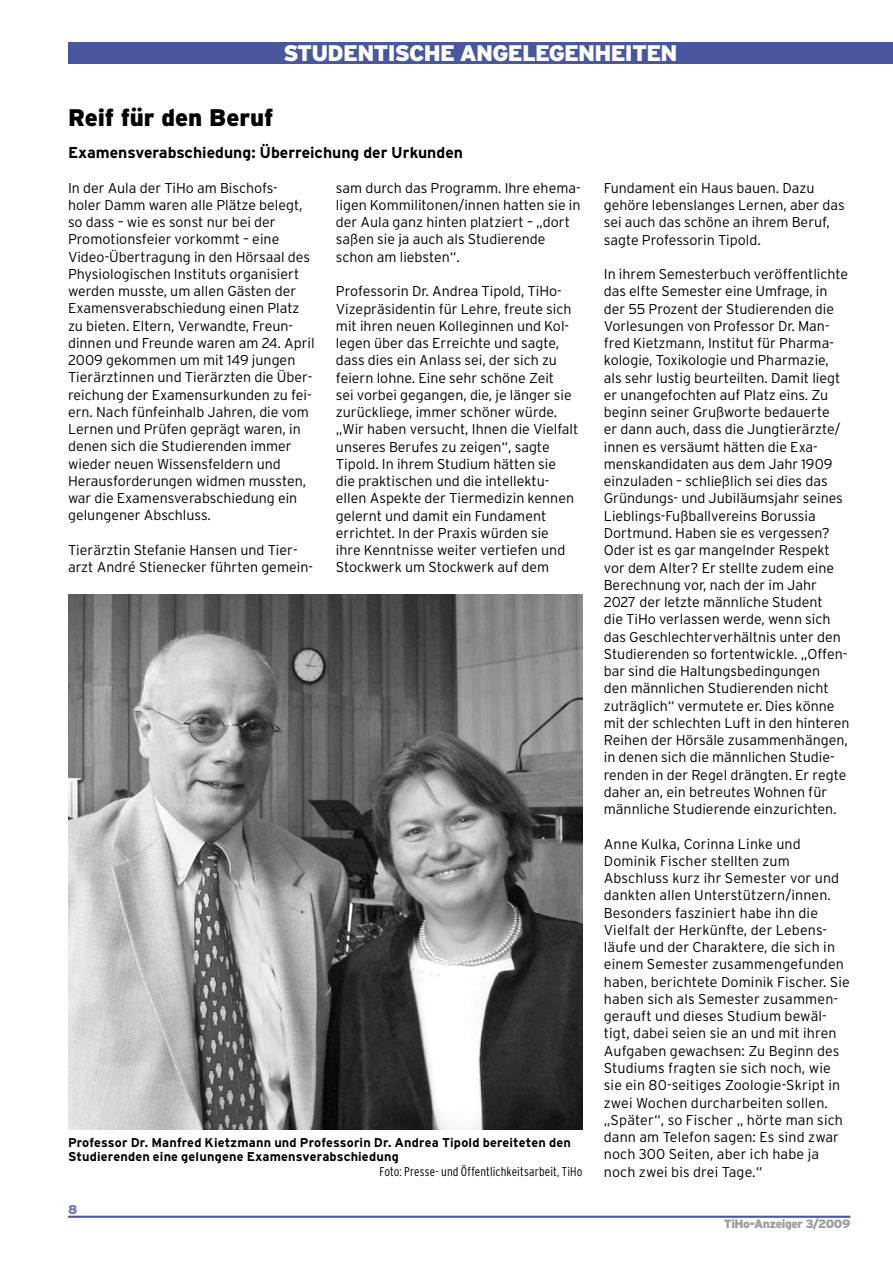
<style>
.page{position:relative;width:893px;height:1263px;background:#fff}
.page>*{position:absolute;margin:0;border:0;box-sizing:border-box;transform-origin:0 0}
.t1{font:900 24px "Interstate";color:#000}
.t2{font:900 22.5px "Interstate";letter-spacing:-.035em;color:#fff}
.t3{font:700 15.75px "Interstate";color:#000}
.t4{font:300 14.25px/17.2px "Interstate";color:#000}
.t5{font:700 12.75px/14.4px "Interstate";letter-spacing:.01em;color:#000}
.t6{font:300 condensed 12.75px "Interstate";letter-spacing:.01em;color:#000}
.t7{font:900 12.75px "Interstate";color:#6d79b2}
.t8{font:900 12px "Interstate";letter-spacing:-.035em;color:#9c9d9f}
</style>
<div class="page">
<hr style="left:68px;top:1216px;width:782px;height:2px;background:#49579f">
<img style="left:68px;top:595px;width:515px;height:534px">
<div style="left:68px;top:43px;width:825px;height:21px;background:#49579f"></div>
<h2 class="t2" style="left:283px;top:40px;width:396px">STUDENTISCHE ANGELEGENHEITEN</h2>
<h1 class="t1" style="left:68px;top:103px;width:207px">Reif für den Beruf</h1>
<p class="t3" style="left:68px;top:144px;width:396px">Examensverabschiedung: Überreichung der Urkunden</p>
<p class="t4" style="left:68px;top:179px;width:248px">In der Aula der TiHo am Bischofs-<br>holer Damm waren alle Plätze belegt, so dass – wie es sonst nur bei der Promotionsfeier vorkommt – eine Video-Übertragung in den Hörsaal des Physiologischen Instituts organisiert werden musste, um allen Gästen der Examensverabschiedung einen Platz zu bieten. Eltern, Verwandte, Freun&shy;dinnen und Freunde waren am 24. April 2009 gekommen um mit 149 jungen Tierärztinnen und Tierärzten die Über&shy;reichung der Examensurkunden zu fei&shy;ern. Nach fünfeinhalb Jahren, die vom Lernen und Prüfen geprägt waren, in denen sich die Studierenden immer wieder neuen Wissensfeldern und Herausforderungen widmen mussten, war die Examensverabschiedung ein gelungener Abschluss.</p>
<p class="t4" style="left:68px;top:541px;width:246px">Tierärztin Stefanie Hansen und Tier&shy;arzt André Stienecker führten gemein-</p>
<p class="t4" style="left:336px;top:179px;width:246px">sam durch das Programm. Ihre ehema&shy;ligen Kommilitonen/innen hatten sie in der Aula ganz hinten platziert – „dort saßen sie ja auch als Studierende schon am liebsten“.</p>
<p class="t4" style="left:336px;top:282px;width:244px">Professorin Dr. Andrea Tipold, TiHo-Vizepräsidentin für Lehre, freute sich mit ihren neuen Kolleginnen und Kol&shy;legen über das Erreichte und sagte, dass dies ein Anlass sei, der sich zu feiern lohne. Eine sehr schöne Zeit<br>sei vorbei gegangen, die, je länger sie zurückliege, immer schöner würde. „Wir haben versucht, Ihnen die Vielfalt unseres Berufes zu zeigen“, sagte Tipold. In ihrem Studium hätten sie die praktischen und die intellektu&shy;ellen Aspekte der Tiermedizin kennen gelernt und damit ein Fundament errichtet. In der Praxis würden sie<br>ihre Kenntnisse weiter vertiefen und Stockwerk um Stockwerk auf dem</p>
<p class="t5" style="left:68px;top:1135px;width:504px">Professor Dr. Manfred Kietzmann und Professorin Dr. Andrea Tipold bereiteten den<br>Studierenden eine gelungene Examensverabschiedung</p>
<p class="t6" style="left:379px;top:1164px;width:205px">Foto: Presse- und Öffentlichkeitsarbeit, TiHo</p>
<p class="t7" style="left:68px;top:1202px;width:11px">8</p>
<p class="t4" style="left:604px;top:179px;width:242px">Fundament ein Haus bauen. Dazu gehöre lebenslanges Lernen, aber das sei auch das schöne an ihrem Beruf, sagte Professorin Tipold.</p>
<p class="t4" style="left:604px;top:265px;width:247px">In ihrem Semesterbuch veröffentlichte das elfte Semester eine Umfrage, in der 55 Prozent der Studierenden die Vorlesungen von Professor Dr. Man&shy;fred Kietzmann, Institut für Pharma&shy;kologie, Toxikologie und Pharmazie, als sehr lustig beurteilten. Damit liegt er unangefochten auf Platz eins. Zu beginn seiner Grußworte bedauerte<br>er dann auch, dass die Jungtierärzte/ innen es versäumt hätten die Exa&shy;menskandidaten aus dem Jahr 1909 einzuladen – schließlich sei dies das Gründungs- und Jubiläumsjahr seines Lieblings-Fußballvereins Borussia Dortmund. Haben sie es vergessen?<br>Oder ist es gar mangelnder Respekt vor dem Alter? Er stellte zudem eine Berechnung vor, nach der im Jahr 2027 der letzte männliche Student<br>die TiHo verlassen werde, wenn sich das Geschlechterverhältnis unter den Studierenden so fortentwickle. „Offen&shy;bar sind die Haltungsbedingungen<br>den männlichen Studierenden nicht zuträglich“ vermutete er. Dies könne mit der schlechten Luft in den hinteren Reihen der Hörsäle zusammenhängen, in denen sich die männlichen Studie&shy;renden in der Regel drängten. Er regte daher an, ein betreutes Wohnen für männliche Studierende einzurichten.</p>
<p class="t4" style="left:604px;top:835px;width:248px">Anne Kulka, Corinna Linke und Dominik Fischer stellten zum Abschluss kurz ihr Semester vor und dankten allen Unterstützern/innen.<br>Besonders fasziniert habe ihn die Vielfalt der Herkünfte, der Lebens&shy;läufe und der Charaktere, die sich in einem Semester zusammengefunden haben, berichtete Dominik Fischer. Sie haben sich als Semester zusammen&shy;gerauft und dieses Studium bewäl&shy;tigt, dabei seien sie an und mit ihren Aufgaben gewachsen: Zu Beginn des Studiums fragten sie sich noch, wie sie ein 80-seitiges Zoologie-Skript in zwei Wochen durcharbeiten sollen. „Später“, so Fischer „ hörte man sich dann am Telefon sagen: Es sind zwar noch 300 Seiten, aber ich habe ja noch zwei bis drei Tage.“</p>
<p class="t8" style="left:724px;top:1217px;width:128px">TiHo-Anzeiger 3/2009</p>
</div>
